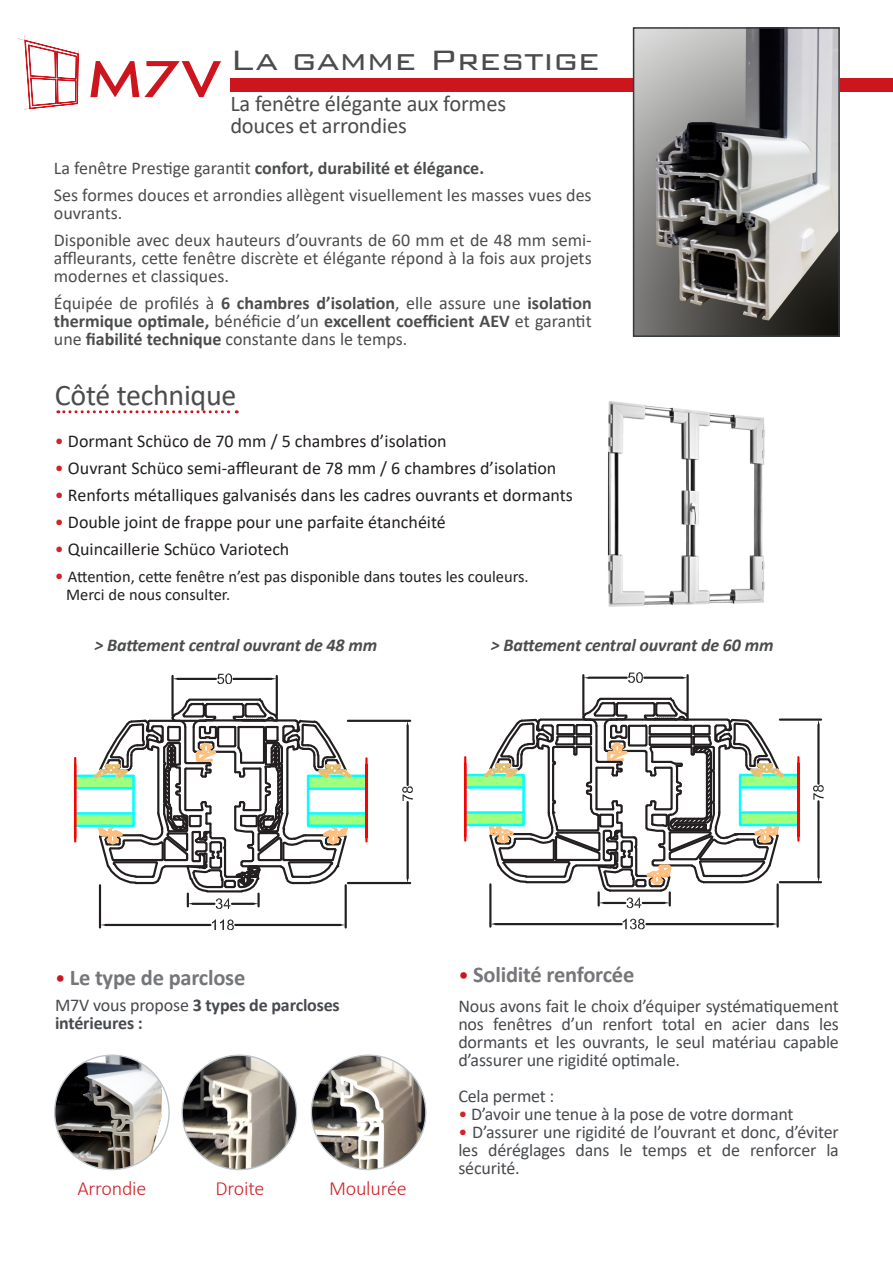
<style>
.page{position:relative;width:893px;height:1263px;background:#fff}
.page>*{position:absolute;margin:0;border:0;box-sizing:border-box;transform-origin:0 0}
.t1{font:300 37.5px "Bank Gothic BT";letter-spacing:-.01em;color:#4b4c4d}
.t2{font:30px "Calibri";letter-spacing:-.01em;color:#4b4c4d}
.t3{font:22.5px "Calibri";letter-spacing:-.01em;color:#4b4c4d}
.t4{font:700 22.5px "Calibri";letter-spacing:-.01em;color:#757679}
.t5{font:300 20.1px "Calibri";letter-spacing:-.01em;color:#d1232a}
.t6{font:18px/18px "Calibri";letter-spacing:-.01em;color:#474a4e;text-align:justify}
.t7{font:18px "Calibri";color:#231f20}
.t8{font:700 18px/18px "Calibri";color:#4b4c4d;text-align:justify}
.t9{font:18px/18px "Calibri";color:#4b4c4d}
.t10{font:italic 700 18px "Calibri";letter-spacing:-.01em;color:#4b4c4d}
.t11{font:700 18px "Calibri";letter-spacing:-.01em;color:#474a4e}
.t12{font:16.5px "Calibri";color:#231f20}
.s1{font-weight:400}
.s2{color:#d1232a}
.s3{font-size:18px;color:#d1232a}
.s4{font-weight:400;font-size:21px;color:#cd151d}
</style>
<div class="page">
<div style="left:230px;top:78px;width:663px;height:14px;background:#cd151d"></div>
<svg style="left:18px;top:36px;width:63px;height:74px"></svg>
<svg style="left:90px;top:61px;width:131px;height:36px"></svg>
<svg style="left:74px;top:673px;width:339px;height:258px"></svg>
<svg style="left:464px;top:672px;width:360px;height:258px"></svg>
<img style="left:636px;top:30px;width:201px;height:304px">
<div style="left:633px;top:27px;width:207px;height:310px;border:2px solid #353b40"></div>
<img style="left:55px;top:1055px;width:114px;height:114px;border-radius:57px">
<img style="left:182px;top:1055px;width:115px;height:114px;border-radius:57px">
<img style="left:311px;top:1055px;width:115px;height:114px;border-radius:57px">
<svg style="left:58px;top:410px;width:179px;height:3px"></svg>
<img style="left:607px;top:401px;width:158px;height:206px">
<p class="t1" style="left:230px;top:40px;width:371px">La gamme Prestige</p>
<p class="t3" style="left:230px;top:88px;width:277px">La fenêtre élégante aux formes</p>
<p class="t3" style="left:230px;top:110px;width:178px">douces et arrondies</p>
<p class="t8" style="left:54px;top:159px;width:432px"><span class="s1">La fenêtre Prestige garantit</span> confort, durabilité et élégance.</p>
<p class="t9" style="left:54px;top:185px;width:539px">Ses formes douces et arrondies allègent visuellement les masses vues des ouvrants.</p>
<p class="t9" style="left:54px;top:230px;width:539px;text-align:justify">Disponible avec deux hauteurs d’ouvrants de 60 mm et de 48 mm semi&shy;affleurants, cette fenêtre discrète et élégante répond à la fois aux projets modernes et classiques.</p>
<p class="t8" style="left:54px;top:294px;width:539px"><span class="s1">Équipée de profilés à</span> 6 chambres d’isolation<span class="s1">, elle assure une</span> isolation thermique optimale, <span class="s1">bénéficie d’un</span> excellent coefficient AEV <span class="s1">et garantit une</span> fiabilité technique <span class="s1">constante dans le temps.</span></p>
<p class="t2" style="left:55px;top:374px;width:183px">Côté technique</p>
<p class="t7" style="left:55px;top:428px;width:393px"><span class="s2">•</span> Dormant Schüco de 70 mm / 5 chambres d’isolation</p>
<p class="t7" style="left:55px;top:455px;width:503px"><span class="s2">•</span> Ouvrant Schüco semi-affleurant de 78 mm / 6 chambres d’isolation</p>
<p class="t7" style="left:55px;top:482px;width:519px"><span class="s2">•</span> Renforts métalliques galvanisés dans les cadres ouvrants et dormants</p>
<p class="t7" style="left:55px;top:509px;width:392px"><span class="s2">•</span> Double joint de frappe pour une parfaite étanchéité</p>
<p class="t7" style="left:55px;top:536px;width:236px"><span class="s2">•</span> Quincaillerie Schüco Variotech</p>
<p class="t12" style="left:55px;top:565px;width:475px"><span class="s3">•</span> Attention, cette fenêtre n’est pas disponible dans toutes les couleurs.</p>
<p class="t12" style="left:66px;top:583px;width:166px">Merci de nous consulter.</p>
<p class="t10" style="left:95px;top:633px;width:284px">&gt; Battement central ouvrant de 48 mm</p>
<p class="t10" style="left:491px;top:633px;width:284px">&gt; Battement central ouvrant de 60 mm</p>
<p class="t4" style="left:55px;top:961px;width:192px"><span class="s4">•</span> Le type de parclose</p>
<p class="t11" style="left:55px;top:992px;width:286px"><span class="s1">M7V vous propose</span> 3 types de parcloses</p>
<p class="t11" style="left:55px;top:1010px;width:89px">intérieures :</p>
<p class="t5" style="left:77px;top:1176px;width:71px">Arrondie</p>
<p class="t5" style="left:216px;top:1176px;width:50px">Droite</p>
<p class="t5" style="left:329px;top:1176px;width:79px">Moulurée</p>
<p class="t4" style="left:458px;top:959px;width:177px"><span class="s4">•</span> Solidité renforcée</p>
<p class="t6" style="left:458px;top:997px;width:382px">Nous avons fait le choix d’équiper systématiquement nos fenêtres d’un renfort total en acier dans les dormants et les ouvrants, le seul matériau capable d’assurer une rigidité optimale.</p>
<p class="t6" style="left:458px;top:1087px;width:98px">Cela permet :</p>
<p class="t6" style="left:458px;top:1105px;width:337px"><span class="s2">•</span> D’avoir une tenue à la pose de votre dormant</p>
<p class="t6" style="left:458px;top:1123px;width:382px"><span class="s2">•</span> D’assurer une rigidité de l’ouvrant et donc, d’éviter les déréglages dans le temps et de renforcer la sécurité.</p>
</div>
